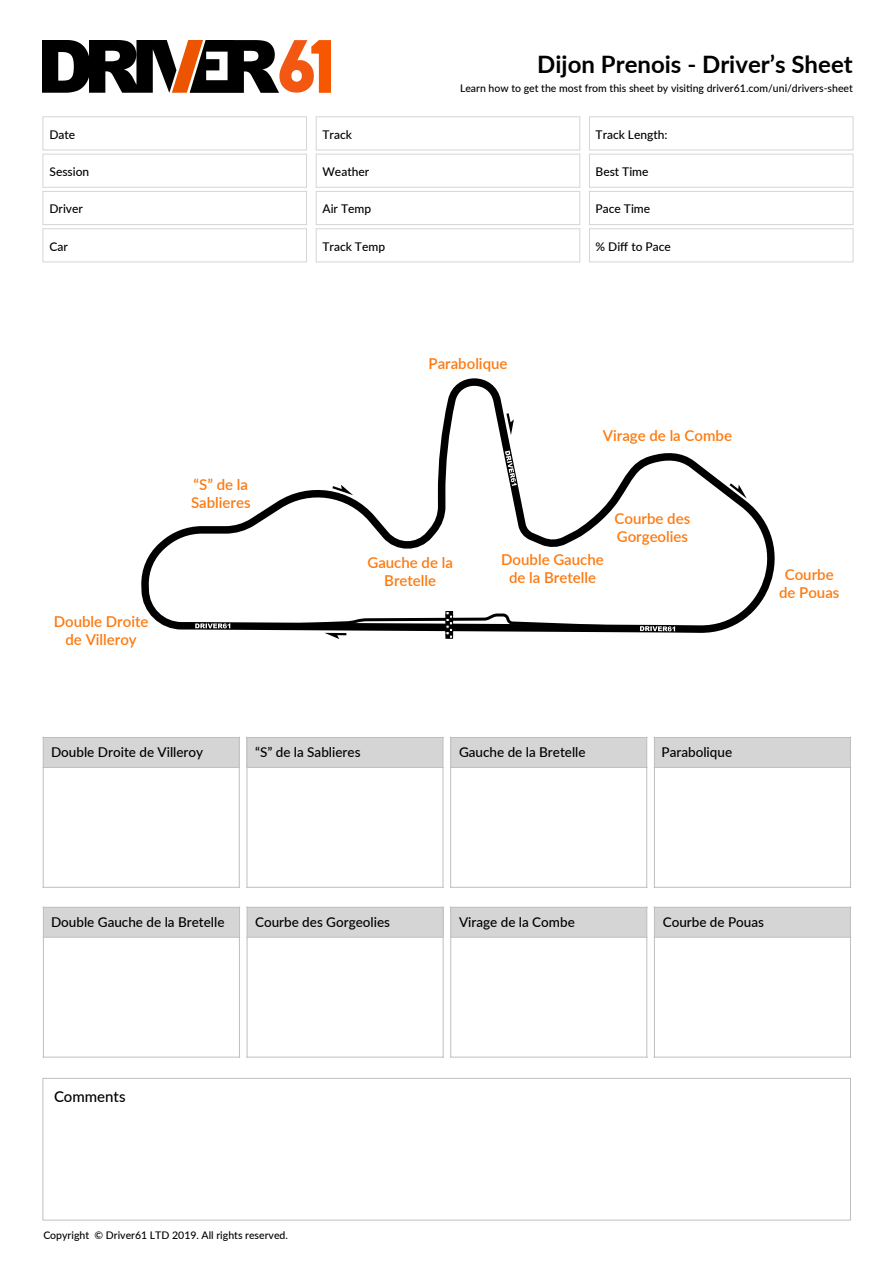
<style>
.page{position:relative;width:893px;height:1263px;background:#fff}
.page>*{position:absolute;margin:0;border:0;box-sizing:border-box;transform-origin:0 0}
.t1{font:700 24px "Lato";color:#000}
.t2{font:600 15px/18px "Lato";color:#fd7a10;text-align:center}
.t3{font:500 15px "Lato";color:#000}
.t4{font:500 13.5px "Lato";color:#000}
.t5{font:500 12px "Lato";color:#000}
.t6{font:500 10.5px "Lato";color:#000}
</style>
<div class="page">
<svg style="left:141px;top:378px;width:634px;height:255px"></svg>
<svg style="left:332px;top:485px;width:21px;height:10px"></svg>
<svg style="left:506px;top:413px;width:8px;height:22px"></svg>
<svg style="left:729px;top:483px;width:18px;height:16px"></svg>
<svg style="left:195px;top:623px;width:35px;height:5px"></svg>
<svg style="left:505px;top:451px;width:12px;height:35px"></svg>
<svg style="left:249px;top:611px;width:426px;height:28px"></svg>
<div style="left:43px;top:737px;width:196px;height:30px;background:#d5d5d5"></div>
<hr style="left:42px;top:767px;width:198px;height:1px;background:#bfbfbf">
<hr style="left:43px;top:737px;width:1px;height:151px;background:#bfbfbf">
<hr style="left:239px;top:737px;width:1px;height:151px;background:#bfbfbf">
<hr style="left:42px;top:737px;width:198px;height:1px;background:#bfbfbf">
<hr style="left:42px;top:887px;width:198px;height:1px;background:#bfbfbf">
<div style="left:247px;top:737px;width:196px;height:30px;background:#d5d5d5"></div>
<hr style="left:246px;top:767px;width:198px;height:1px;background:#bfbfbf">
<hr style="left:247px;top:737px;width:1px;height:151px;background:#bfbfbf">
<hr style="left:443px;top:737px;width:1px;height:151px;background:#bfbfbf">
<hr style="left:246px;top:737px;width:198px;height:1px;background:#bfbfbf">
<hr style="left:246px;top:887px;width:198px;height:1px;background:#bfbfbf">
<div style="left:451px;top:737px;width:196px;height:30px;background:#d5d5d5"></div>
<hr style="left:450px;top:767px;width:197px;height:1px;background:#bfbfbf">
<hr style="left:450px;top:737px;width:1px;height:151px;background:#bfbfbf">
<hr style="left:646px;top:737px;width:1px;height:151px;background:#bfbfbf">
<hr style="left:450px;top:737px;width:197px;height:1px;background:#bfbfbf">
<hr style="left:450px;top:887px;width:197px;height:1px;background:#bfbfbf">
<div style="left:654px;top:737px;width:196px;height:30px;background:#d5d5d5"></div>
<hr style="left:654px;top:767px;width:197px;height:1px;background:#bfbfbf">
<hr style="left:654px;top:737px;width:1px;height:151px;background:#bfbfbf">
<hr style="left:850px;top:737px;width:1px;height:151px;background:#bfbfbf">
<hr style="left:654px;top:737px;width:197px;height:1px;background:#bfbfbf">
<hr style="left:654px;top:887px;width:197px;height:1px;background:#bfbfbf">
<div style="left:43px;top:907px;width:196px;height:30px;background:#d5d5d5"></div>
<hr style="left:43px;top:937px;width:197px;height:1px;background:#bfbfbf">
<hr style="left:43px;top:906px;width:1px;height:152px;background:#bfbfbf">
<hr style="left:239px;top:906px;width:1px;height:152px;background:#bfbfbf">
<hr style="left:43px;top:907px;width:197px;height:1px;background:#bfbfbf">
<hr style="left:43px;top:1057px;width:197px;height:1px;background:#bfbfbf">
<div style="left:247px;top:907px;width:196px;height:30px;background:#d5d5d5"></div>
<hr style="left:246px;top:937px;width:198px;height:1px;background:#bfbfbf">
<hr style="left:247px;top:906px;width:1px;height:152px;background:#bfbfbf">
<hr style="left:443px;top:906px;width:1px;height:152px;background:#bfbfbf">
<hr style="left:246px;top:907px;width:198px;height:1px;background:#bfbfbf">
<hr style="left:246px;top:1057px;width:198px;height:1px;background:#bfbfbf">
<div style="left:451px;top:907px;width:196px;height:30px;background:#d5d5d5"></div>
<hr style="left:450px;top:937px;width:198px;height:1px;background:#bfbfbf">
<hr style="left:450px;top:906px;width:1px;height:152px;background:#bfbfbf">
<hr style="left:646px;top:906px;width:1px;height:152px;background:#bfbfbf">
<hr style="left:450px;top:907px;width:198px;height:1px;background:#bfbfbf">
<hr style="left:450px;top:1057px;width:198px;height:1px;background:#bfbfbf">
<div style="left:654px;top:907px;width:196px;height:30px;background:#d5d5d5"></div>
<hr style="left:654px;top:937px;width:197px;height:1px;background:#bfbfbf">
<hr style="left:654px;top:906px;width:1px;height:152px;background:#bfbfbf">
<hr style="left:850px;top:906px;width:1px;height:152px;background:#bfbfbf">
<hr style="left:654px;top:907px;width:197px;height:1px;background:#bfbfbf">
<hr style="left:654px;top:1057px;width:197px;height:1px;background:#bfbfbf">
<div style="left:43px;top:1078px;width:808px;height:142px;border:1px solid #bfbfbf"></div>
<div style="left:43px;top:116px;width:264px;height:34px;background:#fff;border:1px solid #d5d5d5"></div>
<div style="left:316px;top:116px;width:264px;height:34px;background:#fff;border:1px solid #d5d5d5"></div>
<div style="left:43px;top:191px;width:264px;height:34px;background:#fff;border:1px solid #d5d5d5"></div>
<div style="left:43px;top:228px;width:264px;height:34px;background:#fff;border:1px solid #d5d5d5"></div>
<div style="left:316px;top:154px;width:264px;height:34px;background:#fff;border:1px solid #d5d5d5"></div>
<div style="left:316px;top:191px;width:264px;height:34px;background:#fff;border:1px solid #d5d5d5"></div>
<div style="left:316px;top:228px;width:264px;height:34px;background:#fff;border:1px solid #d5d5d5"></div>
<div style="left:589px;top:116px;width:264px;height:34px;background:#fff;border:1px solid #d5d5d5"></div>
<div style="left:43px;top:154px;width:264px;height:34px;background:#fff;border:1px solid #d5d5d5"></div>
<div style="left:589px;top:154px;width:264px;height:34px;background:#fff;border:1px solid #d5d5d5"></div>
<div style="left:589px;top:191px;width:264px;height:34px;background:#fff;border:1px solid #d5d5d5"></div>
<img style="left:43px;top:40px;width:287px;height:52px">
<div style="left:589px;top:228px;width:264px;height:34px;background:#fff;border:1px solid #d5d5d5"></div>
<h1 class="t1" style="left:537px;top:46px;width:317px">Dijon Prenois - Driver’s Sheet</h1>
<p class="t5" style="left:50px;top:126px;width:27px">Date</p>
<p class="t5" style="left:322px;top:126px;width:31px">Track</p>
<p class="t6" style="left:460px;top:80px;width:394px">Learn how to get the most from this sheet by visiting driver61.com/uni/drivers-sheet</p>
<p class="t5" style="left:596px;top:126px;width:74px">Track Length:</p>
<p class="t5" style="left:50px;top:163px;width:41px">Session</p>
<p class="t5" style="left:596px;top:163px;width:55px">Best Time</p>
<p class="t5" style="left:596px;top:200px;width:56px">Pace Time</p>
<p class="t5" style="left:322px;top:163px;width:48px">Weather</p>
<p class="t5" style="left:322px;top:200px;width:50px">Air Temp</p>
<p class="t5" style="left:322px;top:237px;width:64px">Track Temp</p>
<p class="t5" style="left:50px;top:200px;width:35px">Driver</p>
<p class="t5" style="left:50px;top:237px;width:20px">Car</p>
<p class="t5" style="left:596px;top:237px;width:77px">% Diff to Pace</p>
<p class="t2" style="left:54px;top:612px;width:96px">Double Droite de Villeroy</p>
<p class="t2" style="left:191px;top:475px;width:61px;text-align:left">“S” de la<br>Sablieres</p>
<p class="t2" style="left:429px;top:353px;width:80px">Parabolique</p>
<p class="t2" style="left:603px;top:426px;width:131px">Virage de la Combe</p>
<p class="t2" style="left:615px;top:508px;width:77px;text-align:left">Courbe des<br>Gorgeolies</p>
<p class="t2" style="left:367px;top:552px;width:87px">Gauche de la<br>Bretelle</p>
<p class="t2" style="left:501px;top:549px;width:104px">Double Gauche de la Bretelle</p>
<p class="t4" style="left:51px;top:743px;width:154px">Double Droite de Villeroy</p>
<p class="t4" style="left:255px;top:743px;width:107px">“S” de la Sablieres</p>
<p class="t4" style="left:459px;top:743px;width:128px">Gauche de la Bretelle</p>
<p class="t4" style="left:661px;top:743px;width:72px">Parabolique</p>
<p class="t2" style="left:779px;top:564px;width:62px">Courbe de Pouas</p>
<p class="t4" style="left:51px;top:912px;width:175px">Double Gauche de la Bretelle</p>
<p class="t4" style="left:255px;top:912px;width:137px">Courbe des Gorgeolies</p>
<p class="t4" style="left:459px;top:912px;width:117px">Virage de la Combe</p>
<p class="t4" style="left:663px;top:912px;width:103px">Courbe de Pouas</p>
<p class="t3" style="left:54px;top:1086px;width:73px">Comments</p>
<p class="t6" style="left:43px;top:1227px;width:246px">Copyright © Driver61 LTD 2019. All rights reserved.</p>
</div>
